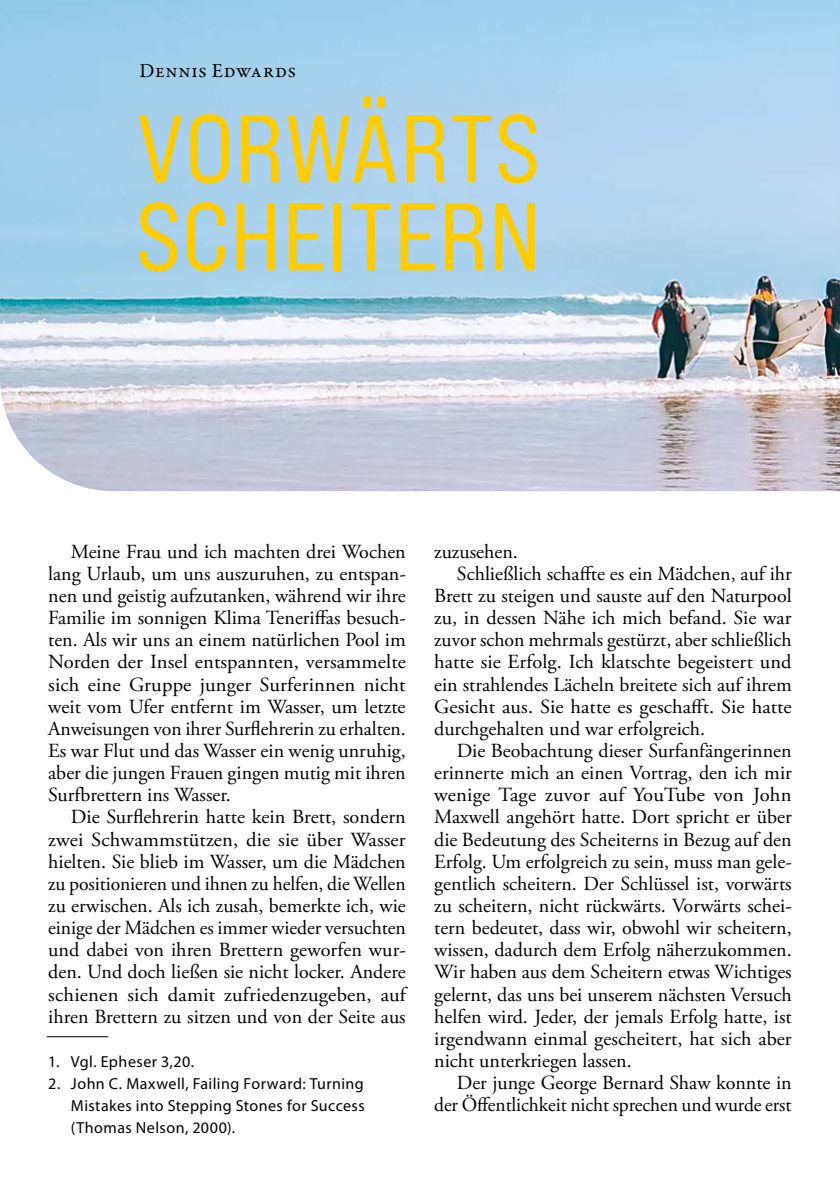
<style>
.page{position:relative;width:840px;height:1191px;background:#fff}
.page>*{position:absolute;margin:0;border:0;box-sizing:border-box;transform-origin:0 0}
.t1{font:expanded 96px/88px "Bebas Neue Pro";letter-spacing:.01em;color:#fecc00}
.t2{font:20px/22.2px "Adobe Garamond Pro";color:#000;text-align:justify}
.t3{font:20px "Garamond Premr Pro";letter-spacing:.03em;color:#000}
.t4{font:16px/22.2px "Myriad Pro";letter-spacing:.03em;color:#000;text-align:justify}
</style>
<div class="page">
<img style="left:0;top:0;width:839px;height:491px">
<hr style="left:47px;top:1036px;width:61px;height:1px;background:#000">
<p class="t3" style="left:139px;top:59px;width:158px">Dennis Edwards</p>
<h1 class="t1" style="left:136px;top:103px;width:406px">VORWÄRTS<br>SCHEITERN</h1>
<p class="t2" style="left:48px;top:541px;width:359px;text-indent:23px">Meine Frau und ich machten drei Wochen lang Urlaub, um uns auszuruhen, zu entspan&shy;nen und geistig aufzutanken, während wir ihre Familie im sonnigen Klima Teneriffas besuch&shy;ten. Als wir uns an einem natürlichen Pool im Norden der Insel entspannten, versammelte sich eine Gruppe junger Surferinnen nicht weit vom Ufer entfernt im Wasser, um letzte Anweisungen von ihrer Surflehrerin zu erhalten.<br>Es war Flut und das Wasser ein wenig unruhig, aber die jungen Frauen gingen mutig mit ihren Surfbrettern ins Wasser.</p>
<p class="t2" style="left:48px;top:806px;width:359px;text-indent:23px">Die Surflehrerin hatte kein Brett, sondern zwei Schwammstützen, die sie über Wasser hielten. Sie blieb im Wasser, um die Mädchen zu positionieren und ihnen zu helfen, die Wellen zu erwischen. Als ich zusah, bemerkte ich, wie einige der Mädchen es immer wieder versuchten und dabei von ihren Brettern geworfen wur&shy;den. Und doch ließen sie nicht locker. Andere schienen sich damit zufriedenzugeben, auf ihren Brettern zu sitzen und von der Seite aus</p>
<p class="t4" style="left:48px;top:1050px;width:147px">1. Vgl. Epheser 3,20.</p>
<p class="t4" style="left:71px;top:1072px;width:295px;text-indent:-23px">2. John C. Maxwell, Failing Forward: Turning Mistakes into Stepping Stones for Success (Thomas Nelson, 2000).</p>
<p class="t2" style="left:434px;top:541px;width:85px">zuzusehen.</p>
<p class="t2" style="left:456px;top:563px;width:336px">Schließlich schaffte es ein Mädchen, auf ihr</p>
<p class="t2" style="left:434px;top:585px;width:359px">Brett zu steigen und sauste auf den Naturpool</p>
<p class="t2" style="left:434px;top:607px;width:358px">zu, in dessen Nähe ich mich befand. Sie war</p>
<p class="t2" style="left:434px;top:629px;width:359px">zuvor schon mehrmals gestürzt, aber schließlich</p>
<p class="t2" style="left:434px;top:651px;width:358px">hatte sie Erfolg. Ich klatschte begeistert und</p>
<p class="t2" style="left:434px;top:674px;width:359px">ein strahlendes Lächeln breitete sich auf ihrem</p>
<p class="t2" style="left:434px;top:696px;width:359px">Gesicht aus. Sie hatte es geschafft. Sie hatte</p>
<p class="t2" style="left:434px;top:718px;width:272px">durchgehalten und war erfolgreich.</p>
<p class="t2" style="left:456px;top:740px;width:336px">Die Beobachtung dieser Surfanfängerinnen</p>
<p class="t2" style="left:434px;top:762px;width:359px">erinnerte mich an einen Vortrag, den ich mir</p>
<p class="t2" style="left:434px;top:784px;width:359px">wenige Tage zuvor auf YouTube von John</p>
<p class="t2" style="left:434px;top:806px;width:359px">Maxwell angehört hatte. Dort spricht er über</p>
<p class="t2" style="left:434px;top:828px;width:359px">die Bedeutung des Scheiterns in Bezug auf den</p>
<p class="t2" style="left:434px;top:851px;width:359px">Erfolg. Um erfolgreich zu sein, muss man gele-</p>
<p class="t2" style="left:434px;top:873px;width:359px">gentlich scheitern. Der Schlüssel ist, vorwärts</p>
<p class="t2" style="left:434px;top:895px;width:359px">zu scheitern, nicht rückwärts. Vorwärts schei-</p>
<p class="t2" style="left:434px;top:917px;width:359px">tern bedeutet, dass wir, obwohl wir scheitern,</p>
<p class="t2" style="left:434px;top:939px;width:359px">wissen, dadurch dem Erfolg näherzukommen.</p>
<p class="t2" style="left:434px;top:961px;width:359px">Wir haben aus dem Scheitern etwas Wichtiges</p>
<p class="t2" style="left:434px;top:983px;width:359px">gelernt, das uns bei unserem nächsten Versuch</p>
<p class="t2" style="left:434px;top:1006px;width:359px">helfen wird. Jeder, der jemals Erfolg hatte, ist</p>
<p class="t2" style="left:434px;top:1028px;width:359px">irgendwann einmal gescheitert, hat sich aber</p>
<p class="t2" style="left:434px;top:1050px;width:199px">nicht unterkriegen lassen.</p>
<p class="t2" style="left:456px;top:1072px;width:336px">Der junge George Bernard Shaw konnte in</p>
<p class="t2" style="left:434px;top:1094px;width:358px">der Öffentlichkeit nicht sprechen und wurde erst</p>
</div>
